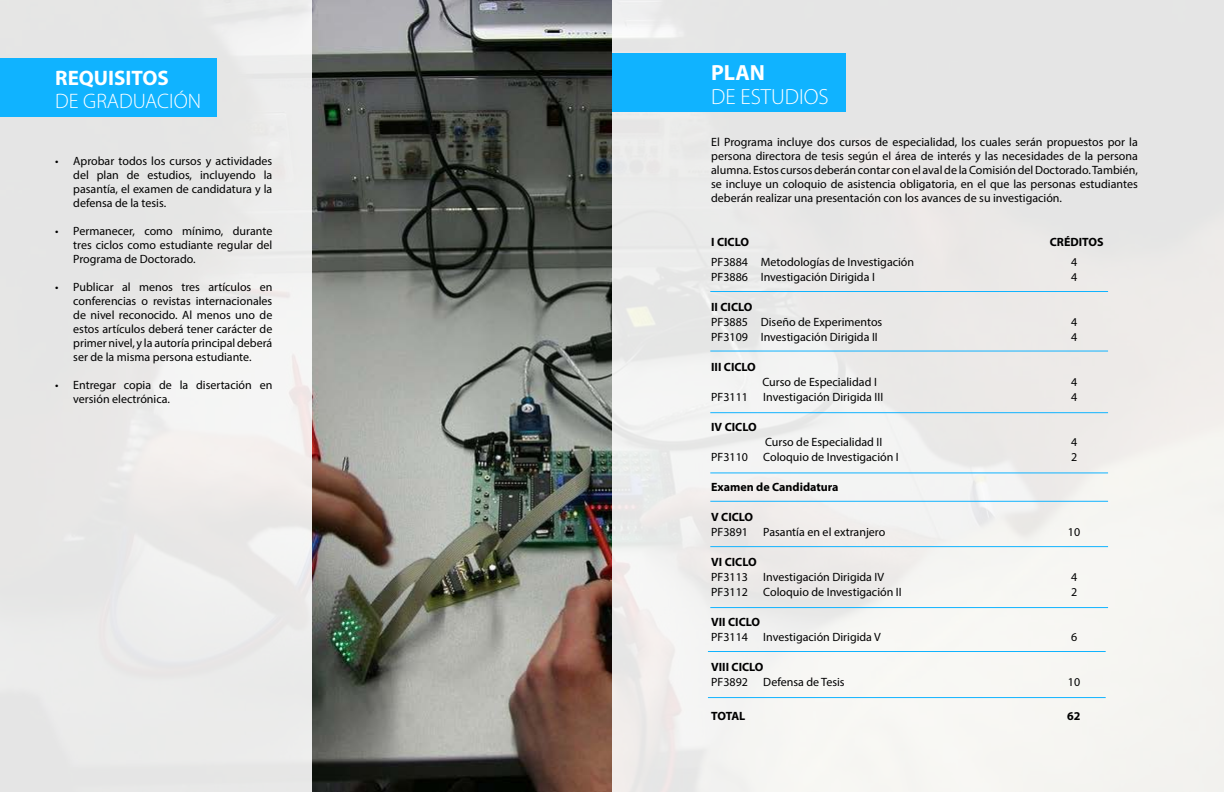
<style>
.page{position:relative;width:1224px;height:792px;background:#fff}
.page>*{position:absolute;margin:0;border:0;box-sizing:border-box;transform-origin:0 0}
.t1{font:300 22px "Myriad Pro";color:#fff}
.t2{font:700 22px "Myriad Pro";color:#fff}
.t3{font:300 21px "Myriad Pro";color:#fff}
.t4{font:700 21px "Myriad Pro";color:#fff}
.t5{font:12px/14px "Myriad Pro";color:#000;text-align:justify}
.t6{font:700 12px "Myriad Pro";color:#000}
</style>
<div class="page">
<img style="left:0;top:0;width:612px;height:792px">
<div style="left:1px;top:0;width:311px;height:792px;background:linear-gradient(to right,#e4e5e5,#efeeee)"></div>
<div style="left:612px;top:0;width:612px;height:792px;background:#edebe9"></div>
<div style="left:0;top:59px;width:217px;height:58px;background:#10b3ff"></div>
<div style="left:612px;top:54px;width:234px;height:58px;background:#10b3ff"></div>
<hr style="left:710px;top:291px;width:398px;height:1px;background:#10b3ff">
<hr style="left:710px;top:351px;width:398px;height:1px;background:#10b3ff">
<hr style="left:710px;top:412px;width:398px;height:1px;background:#10b3ff">
<hr style="left:710px;top:473px;width:398px;height:1px;background:#10b3ff">
<hr style="left:710px;top:501px;width:398px;height:1px;background:#10b3ff">
<hr style="left:710px;top:546px;width:398px;height:1px;background:#10b3ff">
<hr style="left:710px;top:607px;width:398px;height:1px;background:#10b3ff">
<hr style="left:708px;top:651px;width:398px;height:1px;background:#10b3ff">
<hr style="left:708px;top:697px;width:398px;height:1px;background:#10b3ff">
<h2 class="t4" style="left:55px;top:64px;width:115px">REQUISITOS</h2>
<h2 class="t3" style="left:55px;top:89px;width:147px">DE GRADUACIÓN</h2>
<p class="t5" style="left:73px;top:154px;width:201px;text-indent:-18px">• Aprobar todos los cursos y actividades del plan de estudios, incluyendo la pasantía, el examen de candidatura y la defensa de la tesis.</p>
<p class="t5" style="left:73px;top:224px;width:201px;text-indent:-18px">• Permanecer, como mínimo, durante tres ciclos como estudiante regular del Programa de Doctorado.</p>
<p class="t5" style="left:73px;top:280px;width:201px;text-indent:-18px">• Publicar al menos tres artículos en conferencias o revistas internacionales de nivel reconocido. Al menos uno de estos artículos deberá tener carácter de primer nivel, y la autoría principal deberá ser de la misma persona estudiante.</p>
<p class="t5" style="left:73px;top:378px;width:201px;text-indent:-18px">• Entregar copia de la disertación en versión electrónica.</p>
<h1 class="t2" style="left:711px;top:58px;width:55px">PLAN</h1>
<h1 class="t1" style="left:711px;top:83px;width:119px">DE ESTUDIOS</h1>
<p class="t5" style="left:711px;top:134px;width:428px">El Programa incluye dos cursos de especialidad, los cuales serán propuestos por la persona directora de tesis según el área de interés y las necesidades de la persona alumna. Estos cursos deberán contar con el aval de la Comisión del Doctorado. También, se incluye un coloquio de asistencia obligatoria, en el que las personas estudiantes deberán realizar una presentación con los avances de su investigación.</p>
<p class="t6" style="left:711px;top:234px;width:39px">I CICLO</p>
<p class="t6" style="left:1050px;top:234px;width:55px">CRÉDITOS</p>
<p class="t5" style="left:711px;top:254px;width:205px">PF3884 Metodologías de Investigación</p>
<p class="t5" style="left:1071px;top:254px;width:8px">4</p>
<p class="t5" style="left:711px;top:269px;width:165px">PF3886 Investigación Dirigida I</p>
<p class="t5" style="left:1071px;top:269px;width:8px">4</p>
<p class="t6" style="left:711px;top:299px;width:43px">II CICLO</p>
<p class="t5" style="left:711px;top:314px;width:173px">PF3885 Diseño de Experimentos</p>
<p class="t5" style="left:1071px;top:314px;width:8px">4</p>
<p class="t5" style="left:711px;top:329px;width:168px">PF3109 Investigación Dirigida II</p>
<p class="t5" style="left:1071px;top:329px;width:8px">4</p>
<p class="t6" style="left:711px;top:359px;width:46px">III CICLO</p>
<p class="t5" style="left:762px;top:374px;width:116px">Curso de Especialidad I</p>
<p class="t5" style="left:1071px;top:374px;width:8px">4</p>
<p class="t5" style="left:711px;top:389px;width:38px">PF3111</p>
<p class="t5" style="left:763px;top:389px;width:121px">Investigación Dirigida III</p>
<p class="t5" style="left:1071px;top:389px;width:8px">4</p>
<p class="t6" style="left:711px;top:419px;width:47px">IV CICLO</p>
<p class="t5" style="left:765px;top:434px;width:119px">Curso de Especialidad II</p>
<p class="t5" style="left:1071px;top:434px;width:8px">4</p>
<p class="t5" style="left:711px;top:449px;width:38px">PF3110</p>
<p class="t5" style="left:763px;top:449px;width:137px">Coloquio de Investigación I</p>
<p class="t5" style="left:1071px;top:449px;width:8px">2</p>
<p class="t6" style="left:711px;top:479px;width:129px">Examen de Candidatura</p>
<p class="t6" style="left:711px;top:509px;width:44px">V CICLO</p>
<p class="t5" style="left:711px;top:524px;width:38px">PF3891</p>
<p class="t5" style="left:763px;top:524px;width:124px">Pasantía en el extranjero</p>
<p class="t5" style="left:1068px;top:524px;width:14px">10</p>
<p class="t6" style="left:711px;top:554px;width:47px">VI CICLO</p>
<p class="t5" style="left:711px;top:569px;width:38px">PF3113</p>
<p class="t5" style="left:763px;top:569px;width:122px">Investigación Dirigida IV</p>
<p class="t5" style="left:1071px;top:569px;width:8px">4</p>
<p class="t5" style="left:711px;top:584px;width:38px">PF3112</p>
<p class="t5" style="left:763px;top:584px;width:140px">Coloquio de Investigación II</p>
<p class="t5" style="left:1071px;top:584px;width:8px">2</p>
<p class="t6" style="left:711px;top:614px;width:50px">VII CICLO</p>
<p class="t5" style="left:711px;top:629px;width:38px">PF3114</p>
<p class="t5" style="left:763px;top:629px;width:119px">Investigación Dirigida V</p>
<p class="t5" style="left:1071px;top:629px;width:8px">6</p>
<p class="t6" style="left:711px;top:659px;width:54px">VIII CICLO</p>
<p class="t5" style="left:711px;top:674px;width:38px">PF3892</p>
<p class="t5" style="left:763px;top:674px;width:83px">Defensa de Tesis</p>
<p class="t5" style="left:1068px;top:674px;width:14px">10</p>
<p class="t6" style="left:711px;top:708px;width:36px">TOTAL</p>
<p class="t6" style="left:1067px;top:708px;width:15px">62</p>
</div>
